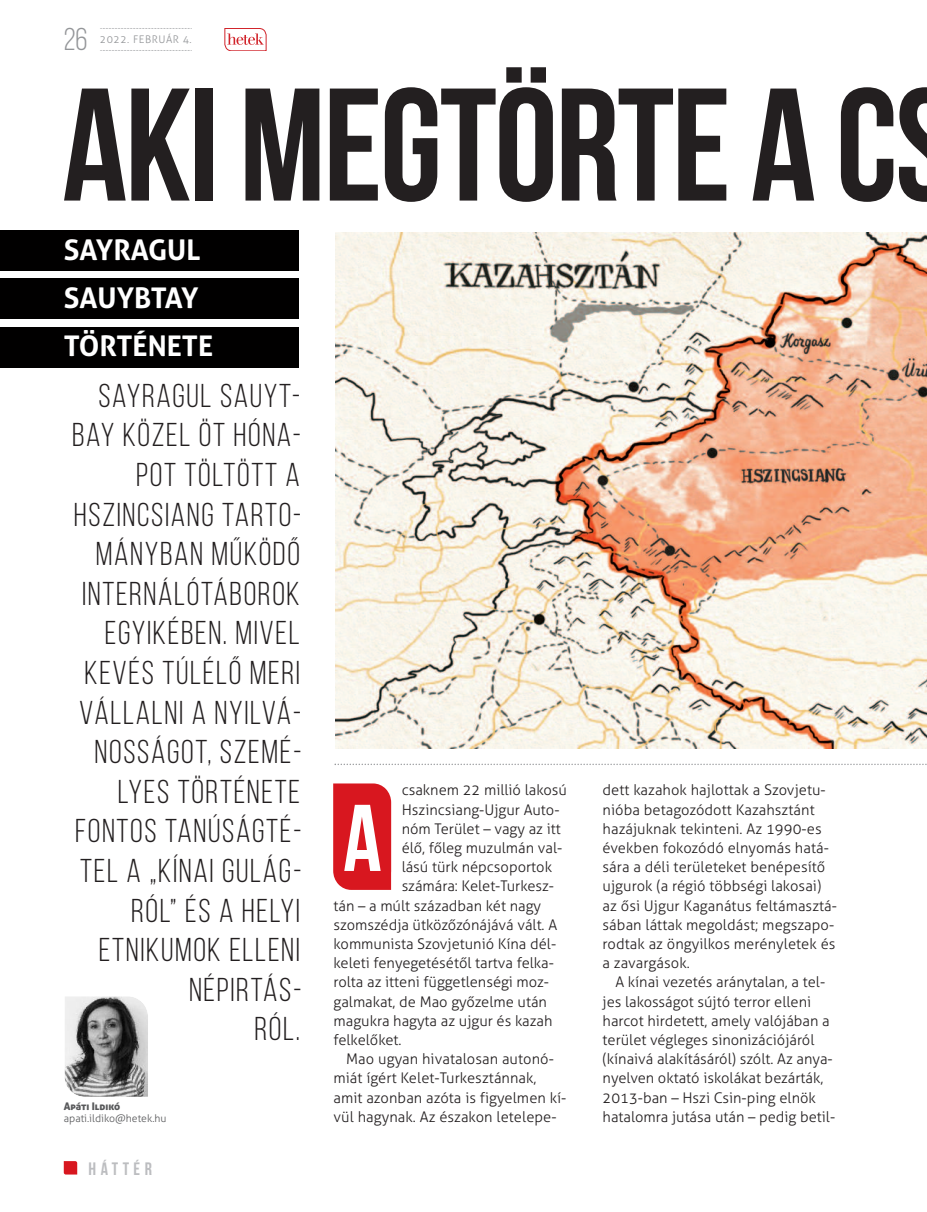
<style>
.page{position:relative;width:927px;height:1212px;background:#fff}
.page>*{position:absolute;margin:0;border:0;box-sizing:border-box;transform-origin:0 0}
.t1{font:700 160.05px "Bebas Neue";letter-spacing:-.015em;color:#231f20}
.t2{font:700 94.5px "Bebas Neue";color:#fff}
.t3{font:33px/39.6px "Bebas Neue";letter-spacing:.05em;color:#231f20;text-align:right}
.t4{font:31.5px "Bebas Neue";color:#939598}
.t5{font:700 28.5px/48px "Aller";color:#fff}
.t6{font:700 18px "Bebas Neue";letter-spacing:.25em;color:#bcbdc0}
.t7{font:300 14.7px/19.2px "Aller";color:#231f20}
.t8{font:300 10.5px "Aller";color:#57585a}
.t9{font:300 10.5px "Aller";letter-spacing:.05em;color:#939598}
.t10{font:10.5px "Aller Display";color:#57585a}
</style>
<div class="page">
<svg style="left:100px;top:28px;width:92px;height:1px"></svg>
<svg style="left:100px;top:50px;width:92px;height:1px"></svg>
<svg style="left:225px;top:28px;width:41px;height:23px"></svg>
<svg style="left:64px;top:1161px;width:13px;height:13px"></svg>
<div style="left:333px;top:783px;width:58px;height:107px;background:#d8171f"></div>
<img style="left:335px;top:232px;width:592px;height:516px">
<div style="left:0;top:230px;width:299px;height:40px;background:#010000"></div>
<div style="left:0;top:279px;width:299px;height:40px;background:#010000"></div>
<div style="left:0;top:327px;width:299px;height:40px;background:#010000"></div>
<svg style="left:64px;top:996px;width:84px;height:101px;background:#8f8f8f"></svg>
<svg style="left:334px;top:764px;width:593px;height:1px"></svg>
<h3 class="t4" style="left:64px;top:21px;width:25px">26</h3>
<p class="t9" style="left:100px;top:33px;width:93px">2022. febrUár 4.</p>
<h1 class="t1" style="left:62px;top:52px;width:894px">AKIMEGTÖRTE A CS</h1>
<h3 class="t5" style="left:64px;top:225px;width:151px">SAYRAGUL<br>SAUYBTAY<br>TÖRTÉNETE</h3>
<p class="t3" style="left:72px;top:375px;width:231px">SAYRAGUL SAUYT-<br>BAY KÖZEL ÖT HÓNA-<br>POT TÖLTÖTT A<br>HSZINCSIANG TARTO-<br>MÁNYBAN MŰKÖDŐ<br>INTERNÁLÓTÁBOROK<br>EGYIKÉBEN. MIVEL<br>KEVÉS TÚLÉLŐ MERI<br>VÁLLALNI A NYILVÁ-<br>NOSSÁGOT, SZEMÉ-<br>LYES TÖRTÉNETE<br>FONTOS TANÚSÁGTÉ-<br>TEL A „KÍNAI GULÁG-<br>RÓL” ÉS A HELYI<br>ETNIKUMOK ELLENI<br>NÉPIRTÁS-<br>RÓL.</p>
<p class="t10" style="left:64px;top:1099px;width:58px">Apáti Ildikó</p>
<p class="t8" style="left:64px;top:1112px;width:104px">apati.ildiko@hetek.hu</p>
<p class="t6" style="left:88px;top:1158px;width:65px">HÁTTÉR</p>
<p class="t7" style="left:402px;top:780px;width:167px">csaknem 22 millió lakosú</p>
<p class="t7" style="left:402px;top:800px;width:159px">Hszincsiang-Ujgur Auto-</p>
<p class="t7" style="left:402px;top:819px;width:161px">nóm Terület – vagy az itt</p>
<p class="t7" style="left:402px;top:838px;width:162px">élő, főleg muzulmán val-</p>
<p class="t7" style="left:402px;top:857px;width:152px">lású türk népcsoportok</p>
<p class="t7" style="left:402px;top:876px;width:154px">számára: Kelet-Turkesz-</p>
<p class="t7" style="left:333px;top:896px;width:209px">tán – a múlt században két nagy</p>
<p class="t7" style="left:333px;top:915px;width:225px">szomszédja ütközőzónájává vált. A</p>
<p class="t7" style="left:333px;top:934px;width:224px">kommunista Szovjetunió Kína dél-</p>
<p class="t7" style="left:333px;top:953px;width:222px">keleti fenyegetésétől tartva felka-</p>
<p class="t7" style="left:333px;top:972px;width:217px">rolta az itteni függetlenségi moz-</p>
<p class="t7" style="left:333px;top:992px;width:215px">galmakat, de Mao győzelme után</p>
<p class="t7" style="left:333px;top:1011px;width:220px">magukra hagyta az ujgur és kazah</p>
<p class="t7" style="left:333px;top:1030px;width:70px">felkelőket.</p>
<p class="t7" style="left:346px;top:1049px;width:209px">Mao ugyan hivatalosan autonó-</p>
<p class="t7" style="left:333px;top:1068px;width:205px">miát ígért Kelet-Turkesztánnak,</p>
<p class="t7" style="left:333px;top:1088px;width:234px">amit azonban azóta is figyelmen kí-</p>
<p class="t7" style="left:333px;top:1107px;width:225px">vül hagynak. Az északon letelepe-</p>
<h2 class="t2" style="left:343px;top:783px;width:40px">A</h2>
<p class="t7" style="left:603px;top:780px;width:236px">dett kazahok hajlottak a Szovjetu&shy;nióba betagozódott Kazahsztánt hazájuknak tekinteni. Az 1990-es években fokozódó elnyomás hatá&shy;sára a déli területeket benépesítő ujgurok (a régió többségi lakosai) az ősi Ujgur Kaganátus feltámasztá&shy;sában láttak megoldást; megszapo&shy;rodtak az öngyilkos merényletek és a zavargások.</p>
<p class="t7" style="left:603px;top:972px;width:234px;text-indent:13px">A kínai vezetés aránytalan, a tel&shy;jes lakosságot sújtó terror elleni harcot hirdetett, amely valójában a terület végleges sinonizációjáról (kínaivá alakításáról) szólt. Az anya&shy;nyelven oktató iskolákat bezárták, 2013-ban – Hszi Csin-ping elnök hatalomra jutása után – pedig betil-</p>
</div>
